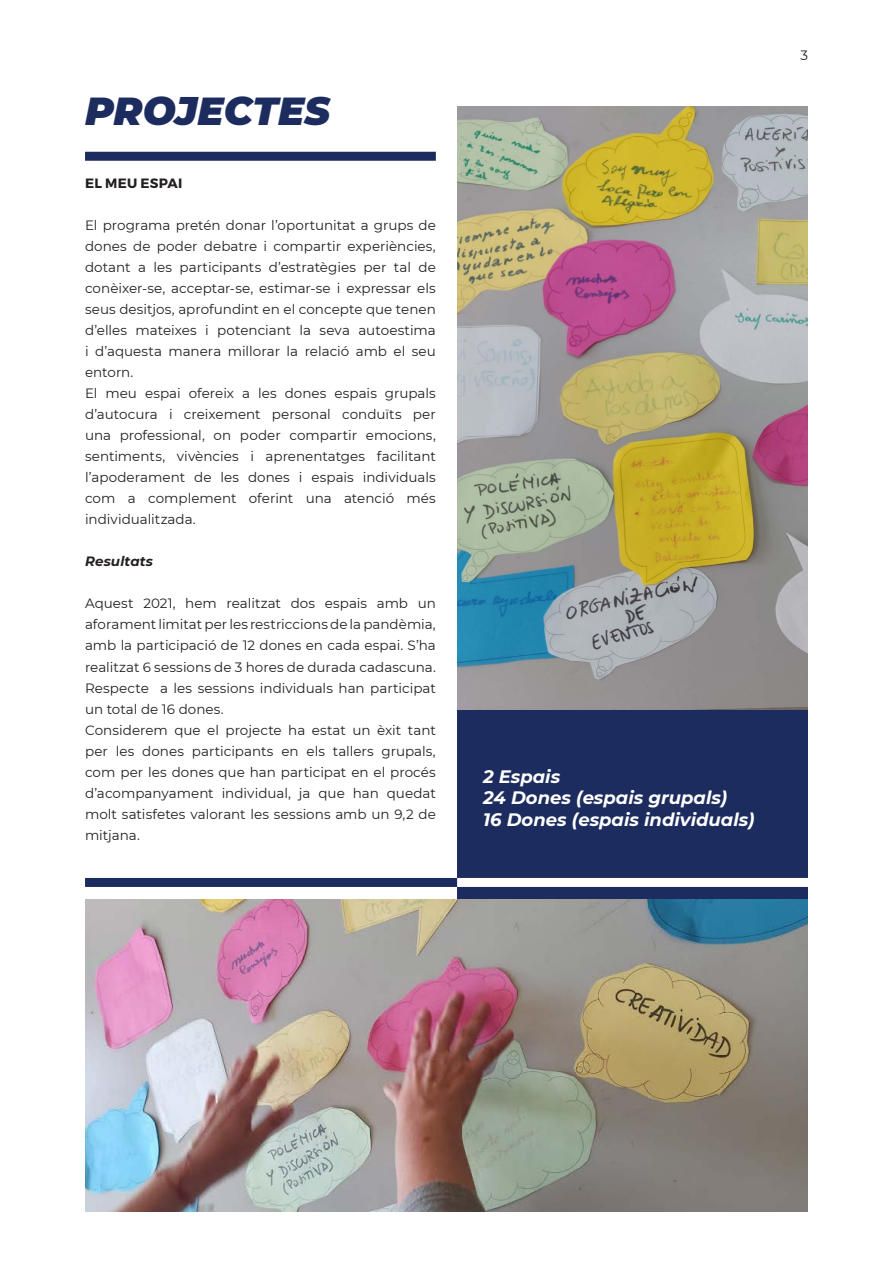
<style>
.page{position:relative;width:893px;height:1263px;background:#fff}
.page>*{position:absolute;margin:0;border:0;box-sizing:border-box;transform-origin:0 0}
.t1{font:italic 900 39px "Montserrat";color:#1d2c5e}
.t2{font:italic 700 18px "Montserrat";color:#fff}
.Box2_BodyText_Black{font:13.5px/21px "Montserrat";color:#231f20;text-align:justify}
.Box2_Title{font:700 13.5px "Montserrat";letter-spacing:.015em;color:#231f20}
.Box2_BodyText_Black-2{font:italic 700 13.5px "Montserrat";letter-spacing:.005em;color:#231f20}
</style>
<div class="page">
<div style="left:457px;top:709px;width:351px;height:469px;background:#1d2c5e"></div>
<img style="left:457px;top:106px;width:351px;height:603px">
<div style="left:85px;top:152px;width:351px;height:9px;background:#1d2c5e"></div>
<div style="left:85px;top:878px;width:372px;height:9px;background:#1d2c5e"></div>
<div style="left:457px;top:878px;width:374px;height:9px;background:#fff"></div>
<img style="left:85px;top:899px;width:723px;height:313px">
<p class="t1" style="left:85px;top:82px;width:246px">PROJECTES</p>
<p class="Box2_Title" style="left:85px;top:174px;width:99px">EL MEU ESPAI</p>
<p class="Box2_BodyText_Black" style="left:85px;top:214px;width:352px">El programa pretén donar l’oportunitat a grups de dones de poder debatre i compartir experiències, dotant a les participants d’estratègies per tal de conèixer-se, acceptar-se, estimar-se i expressar els seus desitjos, aprofundint en el concepte que tenen d’elles mateixes i potenciant la seva autoestima i d’aquesta manera millorar la relació amb el seu entorn.</p>
<p class="Box2_BodyText_Black" style="left:85px;top:382px;width:352px">El meu espai ofereix a les dones espais grupals d’autocura i creixement personal conduïts per una professional, on poder compartir emocions, sentiments, vivències i aprenentatges facilitant l’apoderament de les dones i espais individuals com a complement oferint una atenció més individualitzada.</p>
<p class="Box2_BodyText_Black-2" style="left:85px;top:552px;width:70px">Resultats</p>
<p class="Box2_BodyText_Black" style="left:85px;top:593px;width:352px">Aquest 2021, hem realitzat dos espais amb un aforament limitat per les restriccions de la pandèmia, amb la participació de 12 dones en cada espai. S’ha realitzat 6 sessions de 3 hores de durada cadascuna.</p>
<p class="Box2_BodyText_Black" style="left:85px;top:677px;width:352px">Respecte a les sessions individuals han participat un total de 16 dones.</p>
<p class="Box2_BodyText_Black" style="left:85px;top:719px;width:352px">Considerem que el projecte ha estat un èxit tant per les dones participants en els tallers grupals, com per les dones que han participat en el procés d’acompanyament individual, ja que han quedat molt satisfetes valorant les sessions amb un 9,2 de mitjana.</p>
<p class="Box2_BodyText_Black" style="left:800px;top:44px;width:9px">3</p>
<p class="t2" style="left:483px;top:763px;width:79px">2 Espais</p>
<p class="t2" style="left:483px;top:785px;width:246px">24 Dones (espais grupals)</p>
<p class="t2" style="left:483px;top:807px;width:273px">16 Dones (espais individuals)</p>
</div>
